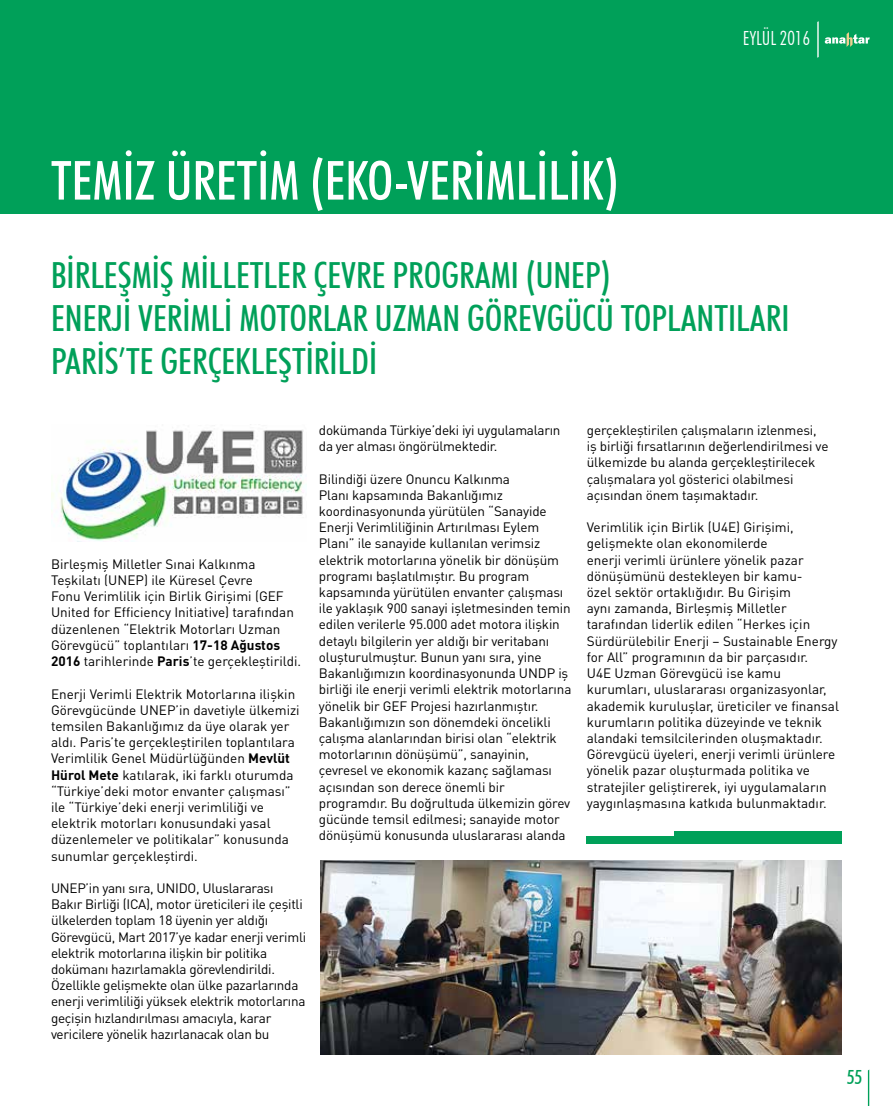
<style>
.page{position:relative;width:893px;height:1106px;background:#fff}
.page>*{position:absolute;margin:0;border:0;box-sizing:border-box;transform-origin:0 0}
.t1{font:500 condensed 54px "Futura BT";color:#fff}
.t2{font:500 condensed 36px/43.2px "Futura BT";color:#00a059}
.t3{font:300 condensed 19.5px "Futura BT";color:#fff}
.t4{font:500 condensed 19.5px "Futura BT";color:#00a059}
.t5{font:13.5px/16.2px "DIN Pro";letter-spacing:-.01em;color:#000}
.s1{font-weight:700}
</style>
<div class="page">
<div style="left:0;top:0;width:893px;height:213px;background:#00a059"></div>
<svg style="left:825px;top:32px;width:44px;height:15px"></svg>
<svg style="left:817px;top:21px;width:2px;height:37px"></svg>
<svg style="left:868px;top:1069px;width:1px;height:37px"></svg>
<img style="left:51px;top:424px;width:253px;height:117px">
<img style="left:320px;top:860px;width:522px;height:194px">
<div style="left:587px;top:836px;width:255px;height:7px;background:#00a059"></div>
<div style="left:675px;top:831px;width:167px;height:7px;background:#00a059"></div>
<h3 class="t3" style="left:743px;top:26px;width:69px">EYLÜL 2016</h3>
<h1 class="t1" style="left:51px;top:148px;width:569px">TEMİZ ÜRETİM (EKO-VERİMLİLİK)</h1>
<h2 class="t2" style="left:51px;top:253px;width:740px">BİRLEŞMİŞ MİLLETLER ÇEVRE PROGRAMI (UNEP)<br>ENERJİ VERİMLİ MOTORLAR UZMAN GÖREVGÜCÜ TOPLANTILARI<br>PARİS’TE GERÇEKLEŞTİRİLDİ</h2>
<p class="t5" style="left:51px;top:555px;width:252px">Birleşmiş Milletler Sınai Kalkınma Teşkilatı (UNEP) ile Küresel Çevre<br>Fonu Verimlilik için Birlik Girişimi (GEF United for Efficiency Initiative) tarafından düzenlenen “Elektrik Motorları Uzman Görevgücü” toplantıları <span class="s1">17-18 Ağustos 2016</span> tarihlerinde <span class="s1">Paris</span>’te gerçekleştirildi.</p>
<p class="t5" style="left:51px;top:685px;width:250px">Enerji Verimli Elektrik Motorlarına ilişkin Görevgücünde UNEP’in davetiyle ülkemizi temsilen Bakanlığımız da üye olarak yer aldı. Paris’te gerçekleştirilen toplantılara Verimlilik Genel Müdürlüğünden <span class="s1">Mevlüt Hürol Mete</span> katılarak, iki farklı oturumda “Türkiye’deki motor envanter çalışması” ile “Türkiye’deki enerji verimliliği ve elektrik motorları konusundaki yasal düzenlemeler ve politikalar” konusunda sunumlar gerçekleştirdi.</p>
<p class="t5" style="left:51px;top:879px;width:257px">UNEP’in yanı sıra, UNIDO, Uluslararası Bakır Birliği (ICA), motor üreticileri ile çeşitli ülkelerden toplam 18 üyenin yer aldığı Görevgücü, Mart 2017’ye kadar enerji verimli elektrik motorlarına ilişkin bir politika dokümanı hazırlamakla görevlendirildi.<br>Özellikle gelişmekte olan ülke pazarlarında enerji verimliliği yüksek elektrik motorlarına geçişin hızlandırılması amacıyla, karar vericilere yönelik hazırlanacak olan bu</p>
<p class="t5" style="left:319px;top:421px;width:243px">dokümanda Türkiye’deki iyi uygulamaların da yer alması öngörülmektedir.</p>
<p class="t5" style="left:319px;top:470px;width:254px">Bilindiği üzere Onuncu Kalkınma<br>Planı kapsamında Bakanlığımız koordinasyonunda yürütülen “Sanayide Enerji Verimliliğinin Artırılması Eylem Planı” ile sanayide kullanılan verimsiz elektrik motorlarına yönelik bir dönüşüm programı başlatılmıştır. Bu program kapsamında yürütülen envanter çalışması ile yaklaşık 900 sanayi işletmesinden temin edilen verilerle 95.000 adet motora ilişkin detaylı bilgilerin yer aldığı bir veritabanı oluşturulmuştur. Bunun yanı sıra, yine Bakanlığımızın koordinasyonunda UNDP iş birliği ile enerji verimli elektrik motorlarına yönelik bir GEF Projesi hazırlanmıştır.<br>Bakanlığımızın son dönemdeki öncelikli çalışma alanlarından birisi olan “elektrik motorlarının dönüşümü”, sanayinin, çevresel ve ekonomik kazanç sağlaması açısından son derece önemli bir programdır. Bu doğrultuda ülkemizin görev gücünde temsil edilmesi; sanayide motor dönüşümü konusunda uluslararası alanda</p>
<p class="t5" style="left:587px;top:421px;width:243px">gerçekleştirilen çalışmaların izlenmesi, iş birliği fırsatlarının değerlendirilmesi ve ülkemizde bu alanda gerçekleştirilecek çalışmalara yol gösterici olabilmesi açısından önem taşımaktadır.</p>
<p class="t5" style="left:587px;top:518px;width:254px">Verimlilik için Birlik (U4E) Girişimi, gelişmekte olan ekonomilerde<br>enerji verimli ürünlere yönelik pazar dönüşümünü destekleyen bir kamu-<br>özel sektör ortaklığıdır. Bu Girişim<br>aynı zamanda, Birleşmiş Milletler tarafından liderlik edilen “Herkes için Sürdürülebilir Enerji – Sustainable Energy for All” programının da bir parçasıdır.<br>U4E Uzman Görevgücü ise kamu kurumları, uluslararası organizasyonlar, akademik kuruluşlar, üreticiler ve finansal kurumların politika düzeyinde ve teknik alandaki temsilcilerinden oluşmaktadır.<br>Görevgücü üyeleri, enerji verimli ürünlere yönelik pazar oluşturmada politika ve stratejiler geliştirerek, iyi uygulamaların yaygınlaşmasına katkıda bulunmaktadır.</p>
<h3 class="t4" style="left:847px;top:1065px;width:17px">55</h3>
</div>
